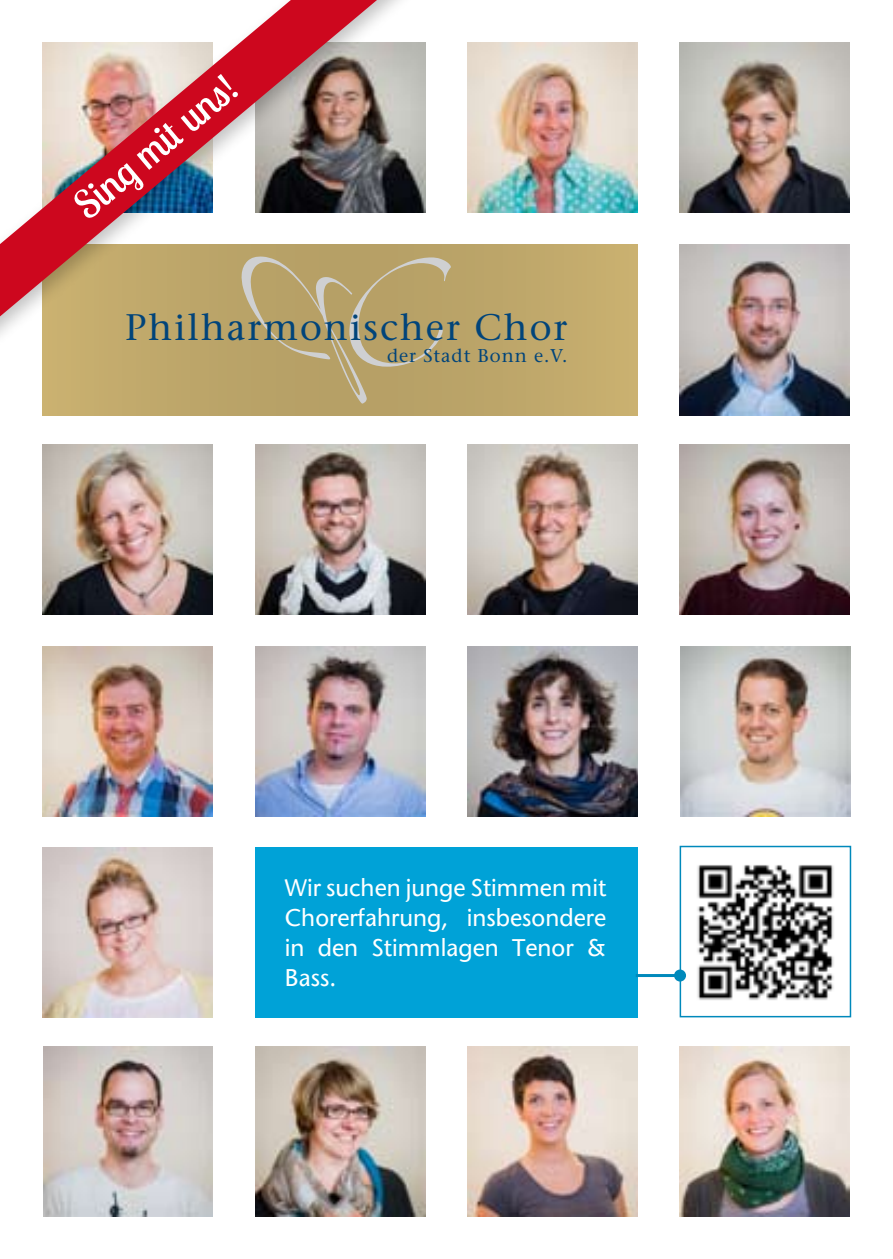
<style>
.page{position:relative;width:893px;height:1259px;background:#fff}
.page>*{position:absolute;margin:0;border:0;box-sizing:border-box;transform-origin:0 0}
.t1{font:39px "Lobster Two";color:#fff;scale:1.08 1}
.t2{font:36.9px "Stone Serif";letter-spacing:.05em;color:#01447a}
.t3{font:24px/30px "Mesouran Sans S Si";color:#fff;text-align:justify}
.t4{font:18.3px "Stone Serif";letter-spacing:.05em;color:#01447a}
</style>
<div class="page">
<div style="left:43px;top:245px;width:595px;height:170px;background:#c0a86b"></div>
<img style="left:43px;top:444px;width:170px;height:170px">
<img style="left:255px;top:444px;width:170px;height:170px">
<img style="left:468px;top:444px;width:170px;height:170px">
<img style="left:680px;top:43px;width:170px;height:170px">
<img style="left:421px;top:43px;width:4px;height:170px">
<div style="left:255px;top:847px;width:383px;height:170px;background:#00a2d7"></div>
<svg style="left:351px;top:257px;width:100px;height:146px"></svg>
<img style="left:468px;top:43px;width:170px;height:170px">
<img style="left:680px;top:245px;width:170px;height:170px">
<img style="left:680px;top:444px;width:170px;height:170px">
<img style="left:43px;top:646px;width:170px;height:170px">
<img style="left:255px;top:646px;width:170px;height:170px">
<img style="left:468px;top:646px;width:170px;height:170px">
<img style="left:43px;top:847px;width:170px;height:170px">
<img style="left:680px;top:1046px;width:170px;height:170px">
<img style="left:255px;top:1046px;width:170px;height:170px">
<img style="left:43px;top:1046px;width:170px;height:170px">
<img style="left:468px;top:1046px;width:170px;height:170px">
<img style="left:683px;top:865px;width:151px;height:135px">
<div style="left:680px;top:845px;width:171px;height:172px;border:2px solid #0089bb"></div>
<hr style="left:636px;top:974px;width:44px;height:3px;background:#0089bb">
<div style="left:674px;top:969px;width:12px;height:12px;background:#0089bb;border-radius:50%"></div>
<img style="left:680px;top:646px;width:170px;height:170px">
<div style="left:0;top:0;width:421px;height:387px;background:#000;opacity:.24"></div>
<svg style="left:0;top:0;width:377px;height:316px"></svg>
<h1 class="t1" style="left:63px;top:191px;width:186px;rotate:-40deg">Sing mit uns!</h1>
<h2 class="t2" style="left:125px;top:304px;width:444px">Philharmonischer Chor</h2>
<p class="t4" style="left:387px;top:344px;width:182px">der Stadt Bonn e.V.</p>
<p class="t3" style="left:285px;top:872px;width:323px">Wir suchen junge Stimmen mit Chorerfahrung, insbesondere in den Stimmlagen Tenor &amp; Bass.</p>
</div>
